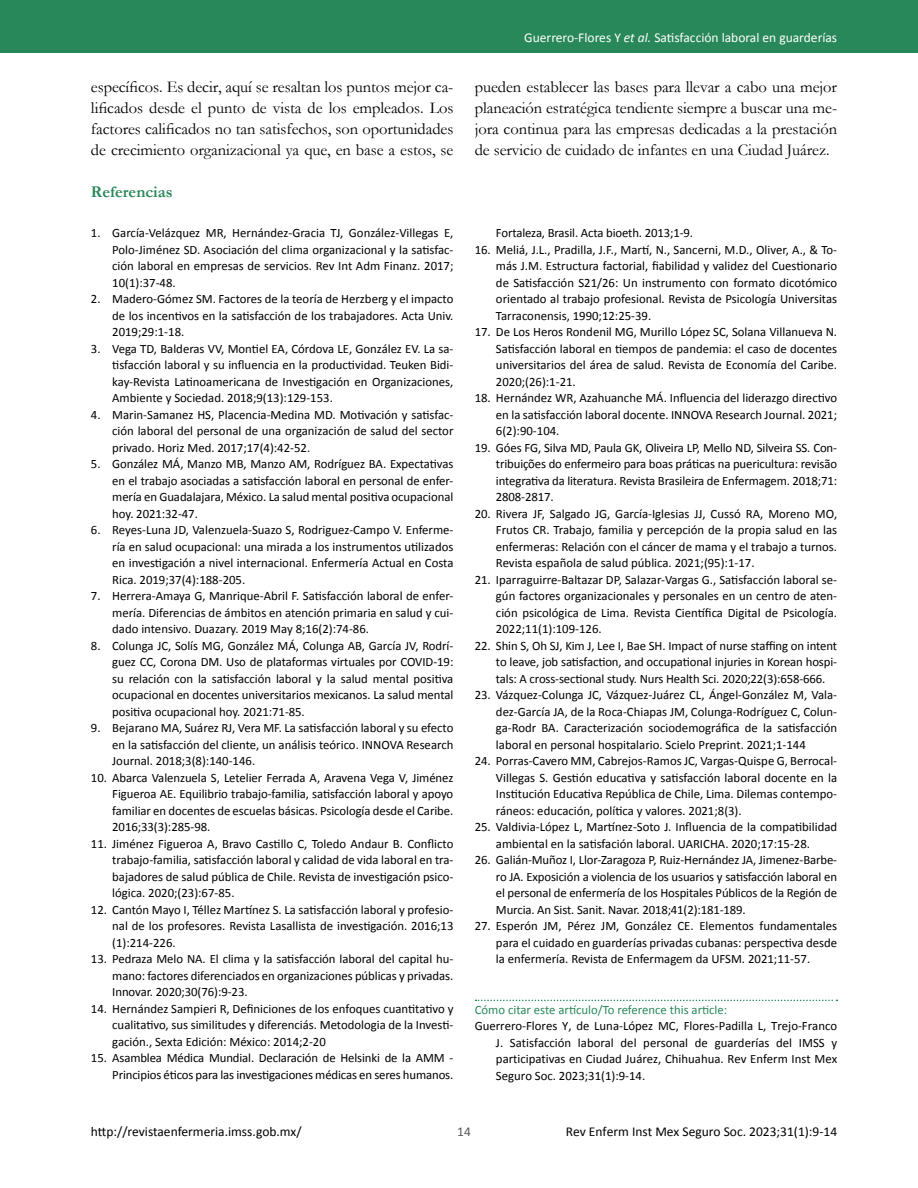
<style>
.page{position:relative;width:918px;height:1188px;background:#fff}
.page>*{position:absolute;margin:0;border:0;box-sizing:border-box;transform-origin:0 0}
.t1{font:16.5px/21px "Garamond";letter-spacing:-.005em;color:#000;text-align:justify}
.t2{font:700 16.5px "Garamond";color:#29885a}
.t3{font:13.5px "Calibri";color:#000}
.t4{font:13.5px "Calibri";color:#fff}
.t5{font:13.5px "Calibri";color:#575756}
.t6{font:12.75px/16.5px "Calibri";color:#000;text-align:justify}
.t7{font:12.75px "Calibri";color:#29885a}
.s1{font-style:italic}
</style>
<div class="page">
<div style="left:0;top:0;width:918px;height:53px;background:#29885a"></div>
<svg style="left:475px;top:1000px;width:362px;height:1px"></svg>
<p class="t4" style="left:524px;top:29px;width:314px">Guerrero-Flores Y <span class="s1">et al.</span> Satisfacción laboral en guarderías</p>
<p class="t1" style="left:91px;top:76px;width:364px">específicos. Es decir, aquí se resaltan los puntos mejor ca&shy;lificados desde el punto de vista de los empleados. Los factores calificados no tan satisfechos, son oportunidades de crecimiento organizacional ya que, en base a estos, se</p>
<p class="t1" style="left:475px;top:76px;width:364px">pueden establecer las bases para llevar a cabo una mejor planeación estratégica tendiente siempre a buscar una me&shy;jora continua para las empresas dedicadas a la prestación de servicio de cuidado de infantes en una Ciudad Juárez.</p>
<p class="t2" style="left:91px;top:180px;width:83px">Referencias</p>
<p class="t6" style="left:112px;top:225px;width:343px;text-indent:-21px">1. García-Velázquez MR, Hernández-Gracia TJ, González-Villegas E, Polo-Jiménez SD. Asociación del clima organizacional y la satisfac&shy;ción laboral en empresas de servicios. Rev Int Adm Finanz. 2017; 10(1):37-48.</p>
<p class="t6" style="left:112px;top:291px;width:343px;text-indent:-21px">2. Madero-Gómez SM. Factores de la teoría de Herzberg y el impacto de los incentivos en la satisfacción de los trabajadores. Acta Univ.<br>2019;29:1-18.</p>
<p class="t6" style="left:112px;top:340px;width:343px;text-indent:-21px">3. Vega TD, Balderas VV, Montiel EA, Córdova LE, González EV. La sa&shy;tisfacción laboral y su influencia en la productividad. Teuken Bidi&shy;kay-Revista Latinoamericana de Investigación en Organizaciones, Ambiente y Sociedad. 2018;9(13):129-153.</p>
<p class="t6" style="left:112px;top:406px;width:343px;text-indent:-21px">4. Marin-Samanez HS, Placencia-Medina MD. Motivación y satisfac&shy;ción laboral del personal de una organización de salud del sector privado. Horiz Med. 2017;17(4):42-52.</p>
<p class="t6" style="left:112px;top:456px;width:343px;text-indent:-21px">5. González MÁ, Manzo MB, Manzo AM, Rodríguez BA. Expectativas en el trabajo asociadas a satisfacción laboral en personal de enfer&shy;mería en Guadalajara, México. La salud mental positiva ocupacional hoy. 2021:32-47.</p>
<p class="t6" style="left:112px;top:522px;width:343px;text-indent:-21px">6. Reyes-Luna JD, Valenzuela-Suazo S, Rodriguez-Campo V. Enferme&shy;ría en salud ocupacional: una mirada a los instrumentos utilizados en investigación a nivel internacional. Enfermería Actual en Costa Rica. 2019;37(4):188-205.</p>
<p class="t6" style="left:112px;top:588px;width:343px;text-indent:-21px">7. Herrera-Amaya G, Manrique-Abril F. Satisfacción laboral de enfer&shy;mería. Diferencias de ámbitos en atención primaria en salud y cui&shy;dado intensivo. Duazary. 2019 May 8;16(2):74-86.</p>
<p class="t6" style="left:112px;top:637px;width:343px;text-indent:-21px">8. Colunga JC, Solís MG, González MÁ, Colunga AB, García JV, Rodrí&shy;guez CC, Corona DM. Uso de plataformas virtuales por COVID-19: su relación con la satisfacción laboral y la salud mental positiva ocupacional en docentes universitarios mexicanos. La salud mental positiva ocupacional hoy. 2021:71-85.</p>
<p class="t6" style="left:112px;top:720px;width:343px;text-indent:-21px">9. Bejarano MA, Suárez RJ, Vera MF. La satisfacción laboral y su efecto en la satisfacción del cliente, un análisis teórico. INNOVA Research Journal. 2018;3(8):140-146.</p>
<p class="t6" style="left:112px;top:769px;width:343px;text-indent:-21px">10. Abarca Valenzuela S, Letelier Ferrada A, Aravena Vega V, Jiménez Figueroa AE. Equilibrio trabajo-familia, satisfacción laboral y apoyo familiar en docentes de escuelas básicas. Psicología desde el Caribe.<br>2016;33(3):285-98.</p>
<p class="t6" style="left:112px;top:835px;width:343px;text-indent:-21px">11. Jiménez Figueroa A, Bravo Castillo C, Toledo Andaur B. Conflicto trabajo-familia, satisfacción laboral y calidad de vida laboral en tra&shy;bajadores de salud pública de Chile. Revista de investigación psico&shy;lógica. 2020;(23):67-85.</p>
<p class="t6" style="left:112px;top:901px;width:343px;text-indent:-21px">12. Cantón Mayo I, Téllez Martínez S. La satisfacción laboral y profesio&shy;nal de los profesores. Revista Lasallista de investigación. 2016;13 (1):214-226.</p>
<p class="t6" style="left:112px;top:951px;width:343px;text-indent:-21px">13. Pedraza Melo NA. El clima y la satisfacción laboral del capital hu&shy;mano: factores diferenciados en organizaciones públicas y privadas.<br>Innovar. 2020;30(76):9-23.</p>
<p class="t6" style="left:112px;top:1000px;width:343px;text-indent:-21px">14. Hernández Sampieri R, Definiciones de los enfoques cuantitativo y cualitativo, sus similitudes y diferenciás. Metodologia de la Investi&shy;gación., Sexta Edición: México: 2014;2-20</p>
<p class="t6" style="left:91px;top:1050px;width:364px;text-align:right">15. Asamblea Médica Mundial. Declaración de Helsinki de la AMM -<br>Principios éticos para las investigaciones médicas en seres humanos.</p>
<p class="t6" style="left:496px;top:225px;width:199px">Fortaleza, Brasil. Acta bioeth. 2013;1-9.</p>
<p class="t6" style="left:496px;top:241px;width:343px;text-indent:-21px">16. Meliá, J.L., Pradilla, J.F., Martí, N., Sancerni, M.D., Oliver, A., &amp; To&shy;más J.M. Estructura factorial, fiabilidad y validez del Cuestionario de Satisfacción S21/26: Un instrumento con formato dicotómico orientado al trabajo profesional. Revista de Psicología Universitas Tarraconensis, 1990;12:25-39.</p>
<p class="t6" style="left:496px;top:324px;width:343px;text-indent:-21px">17. De Los Heros Rondenil MG, Murillo López SC, Solana Villanueva N.<br>Satisfacción laboral en tiempos de pandemia: el caso de docentes universitarios del área de salud. Revista de Economía del Caribe.<br>2020;(26):1-21.</p>
<p class="t6" style="left:496px;top:390px;width:343px;text-indent:-21px">18. Hernández WR, Azahuanche MÁ. Influencia del liderazgo directivo en la satisfacción laboral docente. INNOVA Research Journal. 2021; 6(2):90-104.</p>
<p class="t6" style="left:496px;top:439px;width:343px;text-indent:-21px">19. Góes FG, Silva MD, Paula GK, Oliveira LP, Mello ND, Silveira SS. Con&shy;tribuições do enfermeiro para boas práticas na puericultura: revisão integrativa da literatura. Revista Brasileira de Enfermagem. 2018;71:<br>2808-2817.</p>
<p class="t6" style="left:496px;top:505px;width:343px;text-indent:-21px">20. Rivera JF, Salgado JG, García-Iglesias JJ, Cussó RA, Moreno MO, Frutos CR. Trabajo, familia y percepción de la propia salud en las enfermeras: Relación con el cáncer de mama y el trabajo a turnos.<br>Revista española de salud pública. 2021;(95):1-17.</p>
<p class="t6" style="left:496px;top:571px;width:343px;text-indent:-21px">21. Iparraguirre-Baltazar DP, Salazar-Vargas G., Satisfacción laboral se&shy;gún factores organizacionales y personales en un centro de aten&shy;ción psicológica de Lima. Revista Científica Digital de Psicología.<br>2022;11(1):109-126.</p>
<p class="t6" style="left:496px;top:637px;width:343px;text-indent:-21px">22. Shin S, Oh SJ, Kim J, Lee I, Bae SH. Impact of nurse staffing on intent to leave, job satisfaction, and occupational injuries in Korean hospi&shy;tals: A cross-sectional study. Nurs Health Sci. 2020;22(3):658-666.</p>
<p class="t6" style="left:496px;top:687px;width:343px;text-indent:-21px">23. Vázquez-Colunga JC, Vázquez-Juárez CL, Ángel-González M, Vala&shy;dez-García JA, de la Roca-Chiapas JM, Colunga-Rodríguez C, Colun&shy;ga-Rodr BA. Caracterización sociodemográfica de la satisfacción laboral en personal hospitalario. Scielo Preprint. 2021;1-144</p>
<p class="t6" style="left:496px;top:753px;width:343px;text-indent:-21px">24. Porras-Cavero MM, Cabrejos-Ramos JC, Vargas-Quispe G, Berrocal-Villegas S. Gestión educativa y satisfacción laboral docente en la Institución Educativa República de Chile, Lima. Dilemas contempo&shy;ráneos: educación, política y valores. 2021;8(3).</p>
<p class="t6" style="left:475px;top:819px;width:364px;text-align:center">25. Valdivia-López L, Martínez-Soto J. Influencia de la compatibilidad ambiental en la satisfación laboral. UARICHA. 2020;17:15-28.</p>
<p class="t6" style="left:496px;top:852px;width:343px;text-indent:-21px">26. Galián-Muñoz I, Llor-Zaragoza P, Ruiz-Hernández JA, Jimenez-Barbe&shy;ro JA. Exposición a violencia de los usuarios y satisfacción laboral en el personal de enfermería de los Hospitales Públicos de la Región de Murcia. An Sist. Sanit. Navar. 2018;41(2):181-189.</p>
<p class="t6" style="left:496px;top:918px;width:343px;text-indent:-21px">27. Esperón JM, Pérez JM, González CE. Elementos fundamentales para el cuidado en guarderías privadas cubanas: perspectiva desde la enfermería. Revista de Enfermagem da UFSM. 2021;11-57.</p>
<p class="t7" style="left:475px;top:1002px;width:254px">Cómo citar este artículo/To reference this article:</p>
<p class="t6" style="left:496px;top:1018px;width:343px;text-indent:-21px">Guerrero-Flores Y, de Luna-López MC, Flores-Padilla L, Trejo-Franco J. Satisfacción laboral del personal de guarderías del IMSS y participativas en Ciudad Juárez, Chihuahua. Rev Enferm Inst Mex Seguro Soc. 2023;31(1):9-14.</p>
<p class="t3" style="left:91px;top:1123px;width:212px">http://revistaenfermeria.imss.gob.mx/</p>
<p class="t5" style="left:457px;top:1123px;width:15px">14</p>
<p class="t3" style="left:566px;top:1123px;width:273px">Rev Enferm Inst Mex Seguro Soc. 2023;31(1):9-14</p>
</div>
